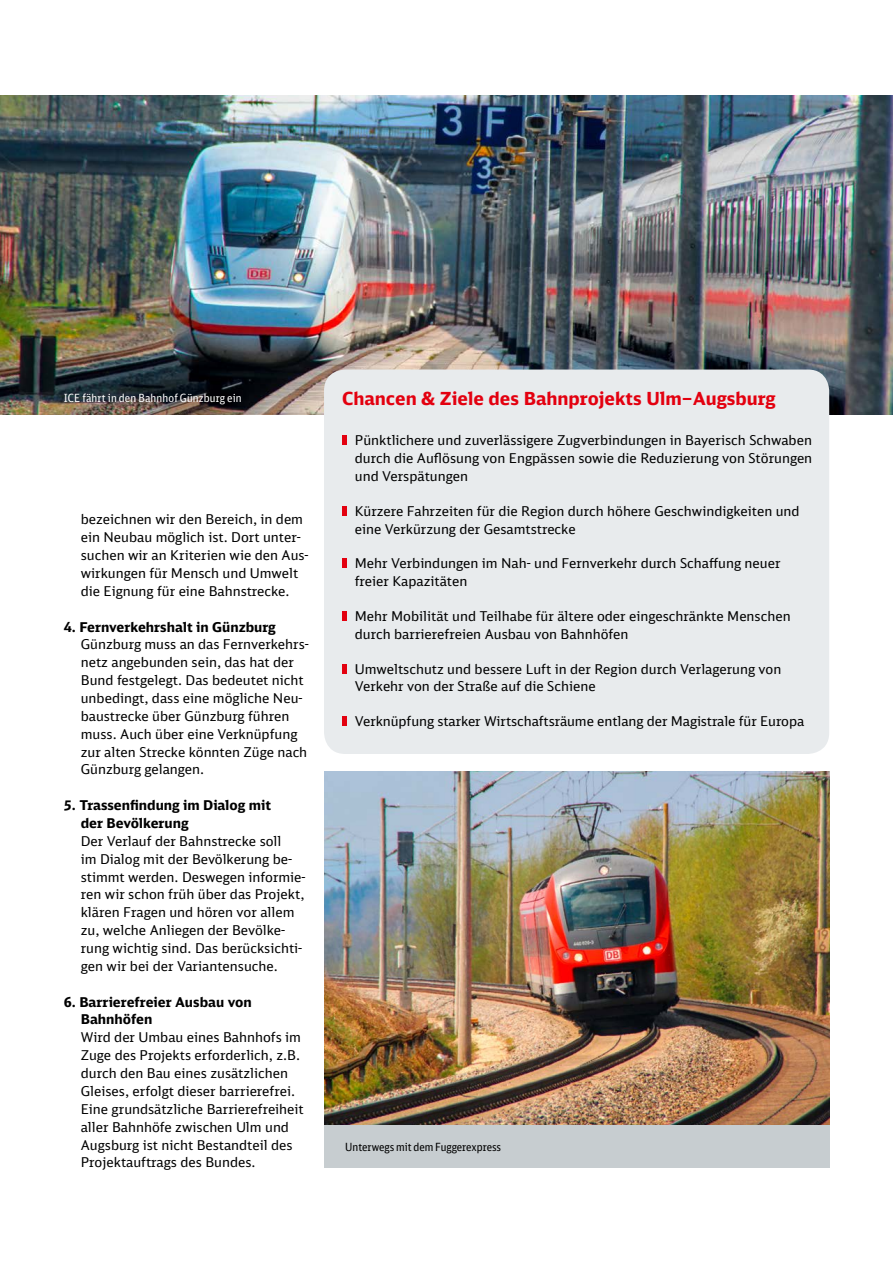
<style>
.page{position:relative;width:893px;height:1263px;background:#fff}
.page>*{position:absolute;margin:0;border:0;box-sizing:border-box;transform-origin:0 0}
.t1{font:700 18px "DB Sans";color:#e3000f}
.t2{font:13.5px/17.9px "DB Sans";color:#000}
.t3{font:700 13.5px/17.9px "DB Sans";color:#000}
.t4{font:11.25px "DB Sans Cond";letter-spacing:.015em;color:#fff}
.t5{font:11.25px "DB Sans Cond";color:#000}
</style>
<div class="page">
<img style="left:324px;top:772px;width:505px;height:353px">
<div style="left:324px;top:1125px;width:505px;height:42px;background:#c7cdd0"></div>
<img style="left:0;top:96px;width:893px;height:319px">
<div style="left:324px;top:369px;width:505px;height:385px;background:#e8ebed;border-radius:21px"></div>
<div style="left:342px;top:435px;width:5px;height:10px;background:#e3000f"></div>
<div style="left:342px;top:506px;width:5px;height:10px;background:#e3000f"></div>
<div style="left:342px;top:558px;width:5px;height:10px;background:#e3000f"></div>
<div style="left:342px;top:611px;width:5px;height:10px;background:#e3000f"></div>
<div style="left:342px;top:664px;width:5px;height:10px;background:#e3000f"></div>
<div style="left:342px;top:716px;width:5px;height:10px;background:#e3000f"></div>
<p class="t4" style="left:64px;top:391px;width:179px">ICE fährt in den Bahnhof Günzburg ein</p>
<h1 class="t1" style="left:342px;top:387px;width:435px">Chancen &amp; Ziele des Bahnprojekts Ulm–Augsburg</h1>
<p class="t2" style="left:355px;top:431px;width:459px;text-align:justify">Pünktlichere und zuverlässigere Zugverbindungen in Bayerisch Schwaben durch die Auflösung von Engpässen sowie die Reduzierung von Störungen und Verspätungen</p>
<p class="t2" style="left:355px;top:502px;width:446px">Kürzere Fahrzeiten für die Region durch höhere Geschwindigkeiten und eine Verkürzung der Gesamtstrecke</p>
<p class="t2" style="left:355px;top:554px;width:427px">Mehr Verbindungen im Nah- und Fernverkehr durch Schaffung neuer freier Kapazitäten</p>
<p class="t2" style="left:355px;top:607px;width:437px">Mehr Mobilität und Teilhabe für ältere oder eingeschränkte Menschen durch barrierefreien Ausbau von Bahnhöfen</p>
<p class="t2" style="left:355px;top:660px;width:428px">Umweltschutz und bessere Luft in der Region durch Verlagerung von<br>Verkehr von der Straße auf die Schiene</p>
<p class="t2" style="left:355px;top:712px;width:451px">Verknüpfung starker Wirtschaftsräume entlang der Magistrale für Europa</p>
<p class="t2" style="left:81px;top:510px;width:229px">bezeichnen wir den Bereich, in dem ein Neubau möglich ist. Dort unter&shy;suchen wir an Kriterien wie den Aus&shy;wirkungen für Mensch und Umwelt die Eignung für eine Bahnstrecke.</p>
<p class="t3" style="left:64px;top:617px;width:213px">4. Fernverkehrshalt in Günzburg</p>
<p class="t2" style="left:81px;top:635px;width:229px">Günzburg muss an das Fernverkehrs&shy;netz angebunden sein, das hat der<br>Bund festgelegt. Das bedeutet nicht unbedingt, dass eine mögliche Neu&shy;baustrecke über Günzburg führen muss. Auch über eine Verknüpfung zur alten Strecke könnten Züge nach<br>Günzburg gelangen.</p>
<p class="t3" style="left:81px;top:796px;width:192px;text-indent:-17px">5. Trassenfindung im Dialog mit der Bevölkerung</p>
<p class="t2" style="left:81px;top:832px;width:226px">Der Verlauf der Bahnstrecke soll<br>im Dialog mit der Bevölkerung be&shy;stimmt werden. Deswegen informie&shy;ren wir schon früh über das Projekt, klären Fragen und hören vor allem zu, welche Anliegen der Bevölke&shy;rung wichtig sind. Das berücksichti&shy;gen wir bei der Variantensuche.</p>
<p class="t3" style="left:81px;top:992px;width:172px;text-indent:-17px">6. Barrierefreier Ausbau von<br>Bahnhöfen</p>
<p class="t2" style="left:81px;top:1028px;width:225px">Wird der Umbau eines Bahnhofs im Zuge des Projekts erforderlich, z.B. durch den Bau eines zusätzlichen Gleises, erfolgt dieser barrierefrei.<br>Eine grundsätzliche Barrierefreiheit aller Bahnhöfe zwischen Ulm und Augsburg ist nicht Bestandteil des Projektauftrags des Bundes.</p>
<p class="t5" style="left:345px;top:1140px;width:157px">Unterwegs mit dem Fuggerexpress</p>
</div>
